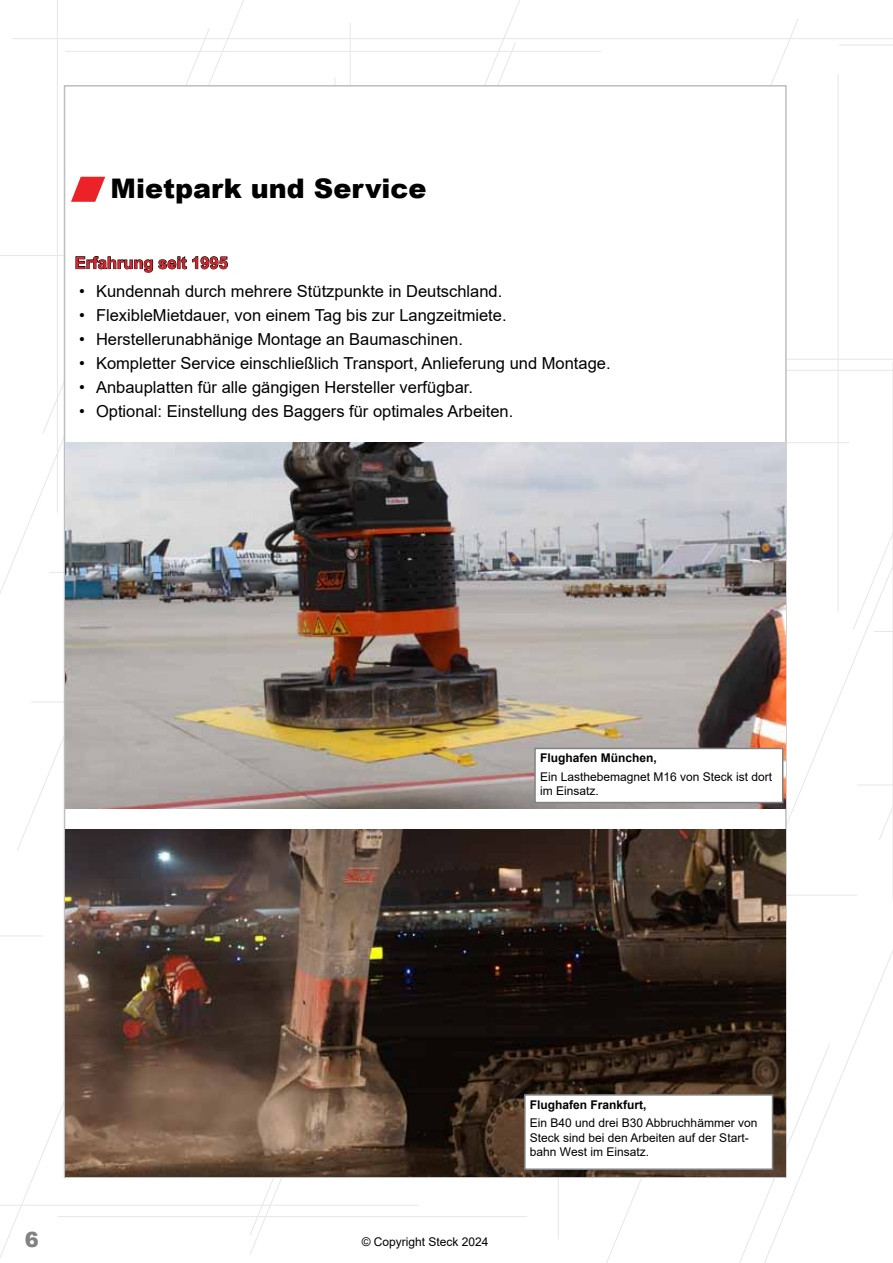
<style>
.page{position:relative;width:893px;height:1263px;background:#fff}
.page>*{position:absolute;margin:0;border:0;box-sizing:border-box;transform-origin:0 0}
.t1{font:900 27px "Arial";color:#000}
.t2{font:900 21px "Arial";color:#808285}
.t3{font:16.5px "Arial";color:#000}
.t4{font:700 16.5px "Arial";color:#d2232a}
.t5{font:12px/14.4px "Arial";color:#000}
.t6{font:700 12px "Arial";color:#000}
</style>
<div class="page">
<svg style="left:43px;top:28px;width:168px;height:407px"></svg>
<svg style="left:739px;top:1044px;width:91px;height:219px"></svg>
<svg style="left:250px;top:1178px;width:32px;height:77px"></svg>
<svg style="left:484px;top:0;width:36px;height:85px"></svg>
<svg style="left:17px;top:631px;width:47px;height:220px"></svg>
<hr style="left:12px;top:38px;width:881px;height:1px;background:#e6e7e8">
<hr style="left:66px;top:51px;width:535px;height:1px;background:#e6e7e8">
<hr style="left:510px;top:359px;width:383px;height:1px;background:#e6e7e8">
<hr style="left:531px;top:370px;width:362px;height:1px;background:#e6e7e8">
<hr style="left:696px;top:895px;width:161px;height:1px;background:#e6e7e8">
<svg style="left:852px;top:44px;width:41px;height:796px"></svg>
<hr style="left:57px;top:1216px;width:470px;height:1px;background:#e6e7e8">
<hr style="left:0;top:1205px;width:419px;height:1px;background:#e6e7e8">
<hr style="left:49px;top:572px;width:470px;height:1px;background:#e6e7e8">
<hr style="left:0;top:935px;width:43px;height:1px;background:#e6e7e8">
<hr style="left:838px;top:74px;width:1px;height:538px;background:#e6e7e8">
<hr style="left:57px;top:0;width:1px;height:513px;background:#e6e7e8">
<hr style="left:558px;top:701px;width:1px;height:538px;background:#e6e7e8">
<hr style="left:0;top:255px;width:87px;height:1px;background:#e6e7e8">
<hr style="left:839px;top:45px;width:54px;height:1px;background:#e6e7e8">
<hr style="left:892px;top:362px;width:1px;height:539px;background:#e6e7e8">
<hr style="left:334px;top:77px;width:1px;height:538px;background:#e6e7e8">
<hr style="left:350px;top:23px;width:1px;height:538px;background:#e6e7e8">
<hr style="left:31px;top:702px;width:494px;height:1px;background:#e6e7e8">
<hr style="left:78px;top:442px;width:771px;height:1px;background:#e6e7e8">
<div style="left:64px;top:85px;width:723px;height:1093px;background:#fff;border:2px solid #bcbec0"></div>
<img style="left:65px;top:442px;width:720px;height:366px">
<img style="left:65px;top:829px;width:720px;height:347px">
<svg style="left:71px;top:176px;width:35px;height:26px"></svg>
<div style="left:525px;top:1095px;width:247px;height:74px;background:#fff"></div>
<div style="left:524px;top:1094px;width:249px;height:76px;border:2px solid #808285"></div>
<div style="left:535px;top:748px;width:248px;height:54px;background:#fff"></div>
<div style="left:534px;top:748px;width:249px;height:55px;border:2px solid #808285"></div>
<svg style="left:75px;top:256px;width:153px;height:17px"></svg>
<h1 class="t1" style="left:111px;top:169px;width:317px">Mietpark und Service</h1>
<p class="t4" style="left:75px;top:251px;width:155px">Erfahrung seit 1995</p>
<p class="t3" style="left:79px;top:280px;width:425px">• Kundennah durch mehrere Stützpunkte in Deutschland.</p>
<p class="t3" style="left:79px;top:304px;width:429px">• FlexibleMietdauer, von einem Tag bis zur Langzeitmiete.</p>
<p class="t3" style="left:79px;top:328px;width:385px">• Herstellerunabhänige Montage an Baumaschinen.</p>
<p class="t3" style="left:79px;top:352px;width:533px">• Kompletter Service einschließlich Transport, Anlieferung und Montage.</p>
<p class="t3" style="left:79px;top:376px;width:396px">• Anbauplatten für alle gängigen Hersteller verfügbar.</p>
<p class="t3" style="left:79px;top:400px;width:436px">• Optional: Einstellung des Baggers für optimales Arbeiten.</p>
<p class="t6" style="left:540px;top:749px;width:118px">Flughafen München,</p>
<p class="t5" style="left:540px;top:769px;width:234px">Ein Lasthebemagnet M16 von Steck ist dort im Einsatz.</p>
<p class="t2" style="left:25px;top:1224px;width:16px">6</p>
<p class="t5" style="left:362px;top:1234px;width:128px">© Copyright Steck 2024</p>
<p class="t6" style="left:530px;top:1096px;width:118px">Flughafen Frankfurt,</p>
<p class="t5" style="left:530px;top:1116px;width:229px">Ein B40 und drei B30 Abbruchhämmer von<br>Steck sind bei den Arbeiten auf der Start&shy;bahn West im Einsatz.</p>
</div>
